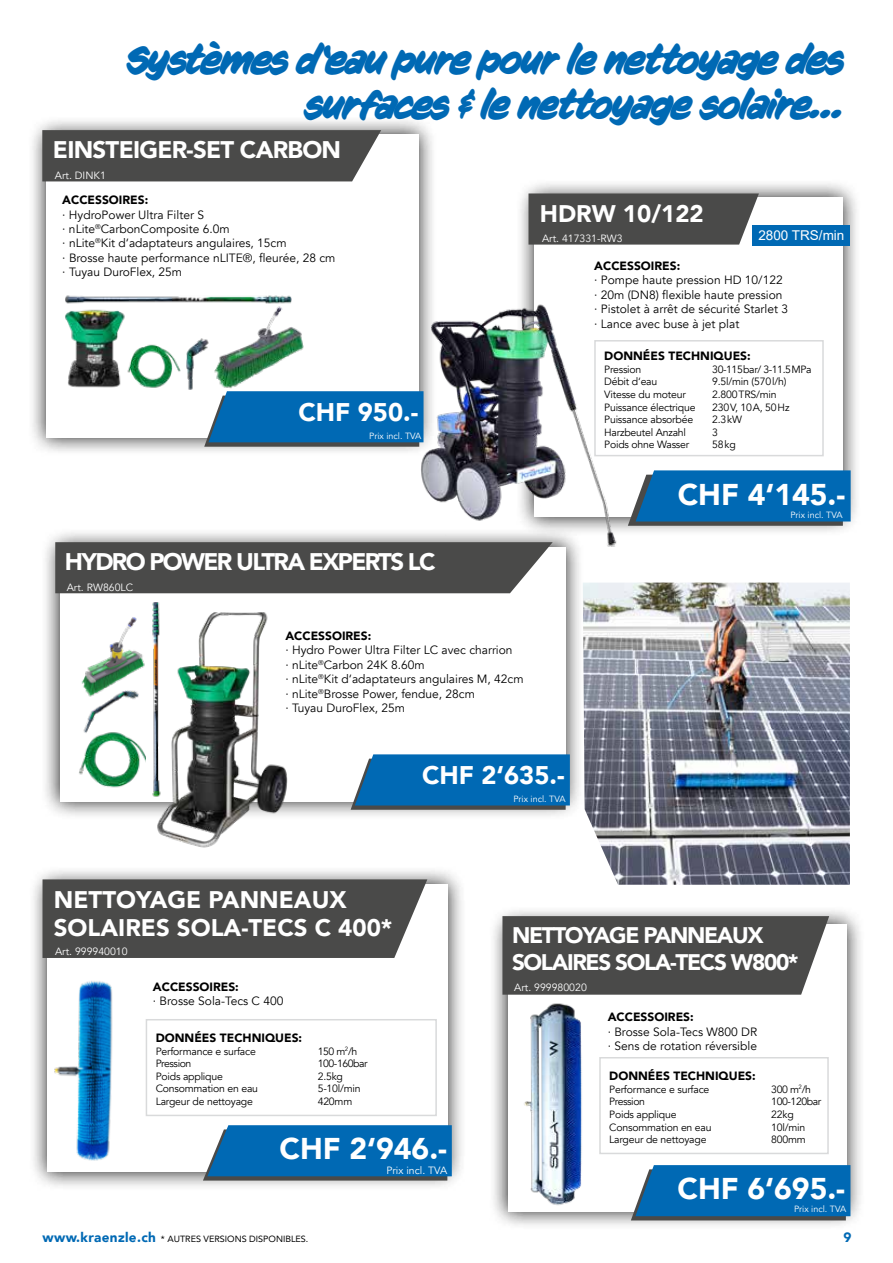
<style>
.page{position:relative;width:893px;height:1263px;background:#fff}
.page>*{position:absolute;margin:0;border:0;box-sizing:border-box;transform-origin:0 0}
.t1{font:italic 700 37.5px/45px "CC Sign Language";letter-spacing:-.06em;color:#0069b4;text-align:right}
.t2{font:900 30px "Avenir";color:#fff}
.t3{font:900 25.5px "Avenir";color:#fff}
.t4{font:900 24px/28.8px "Avenir";color:#fff}
.t5{font:900 24px "Avenir";letter-spacing:-.07em;color:#fff}
.t6{font:900 24px "Avenir";letter-spacing:-.03em;color:#fff}
.t7{font:900 22.5px/27px "Avenir";letter-spacing:-.06em;color:#fff}
.t8{font:900 13.5px "Avenir";letter-spacing:.025em;color:#0069b4}
.t9{font:13.5px "Arial";color:#fff}
.t10{font:12px/14.4px "Avenir";color:#000}
.t11{font:900 12px "Avenir";color:#000}
.t12{font:10.5px "Avenir";letter-spacing:-.02em;color:#000}
.t13{font:10.5px "Avenir";color:#fff}
.t14{font:10.5px "Avenir";letter-spacing:-.04em;color:#000}
.t15{font:9px "Avenir";color:#fff}
.t16{font:9px "Avenir";color:#000}
</style>
<div class="page">
<div style="left:41px;top:528px;width:543px;height:292px;background:#000;opacity:.9"></div>
<div style="left:60px;top:547px;width:506px;height:254px;background:#fff"></div>
<svg style="left:351px;top:754px;width:219px;height:56px;background:#156faf"></svg>
<img style="left:94px;top:617px;width:51px;height:48px">
<img style="left:79px;top:750px;width:67px;height:38px">
<img style="left:152px;top:602px;width:4px;height:195px">
<img style="left:81px;top:665px;width:64px;height:85px">
<img style="left:156px;top:593px;width:132px;height:255px">
<div style="left:55px;top:542px;width:490px;height:51px;background:#4a4a49"></div>
<div style="left:28px;top:116px;width:409px;height:341px;background:#000;opacity:.9"></div>
<div style="left:46px;top:135px;width:372px;height:303px;background:#fff"></div>
<svg style="left:204px;top:391px;width:201px;height:56px;background:#156fae"></svg>
<div style="left:42px;top:130px;width:339px;height:51px;background:#4a4a49"></div>
<img style="left:65px;top:295px;width:239px;height:95px">
<div style="left:489px;top:906px;width:376px;height:324px;background:#000;opacity:.9"></div>
<div style="left:508px;top:925px;width:338px;height:287px;background:#fff"></div>
<div style="left:599px;top:1057px;width:230px;height:97px;border:2px solid #d9dadb"></div>
<svg style="left:631px;top:1165px;width:219px;height:55px;background:#136eaf"></svg>
<img style="left:498px;top:995px;width:95px;height:218px">
<svg style="left:502px;top:916px;width:327px;height:79px;background:#525251"></svg>
<div style="left:516px;top:179px;width:345px;height:357px;background:#000;opacity:.9"></div>
<div style="left:534px;top:198px;width:309px;height:319px;background:#fff"></div>
<div style="left:594px;top:340px;width:230px;height:116px;border:2px solid #d9dadb"></div>
<svg style="left:628px;top:470px;width:223px;height:56px;background:#166ead"></svg>
<img style="left:405px;top:302px;width:223px;height:250px">
<div style="left:752px;top:225px;width:98px;height:20px;background:#0069b4"></div>
<svg style="left:528px;top:193px;width:231px;height:52px;background:#515252"></svg>
<div style="left:29px;top:866px;width:437px;height:325px;background:#000;opacity:.9"></div>
<div style="left:47px;top:885px;width:401px;height:287px;background:#fff"></div>
<div style="left:146px;top:1019px;width:291px;height:97px;border:2px solid #d9dadb"></div>
<svg style="left:203px;top:1125px;width:249px;height:55px;background:#136eaf"></svg>
<img style="left:54px;top:981px;width:59px;height:180px">
<div style="left:43px;top:879px;width:384px;height:79px;background:#4a4a49"></div>
<img style="left:583px;top:583px;width:267px;height:302px">
<h1 class="t1" style="left:125px;top:37px;width:721px">Systèmes d‘eau pure pour le nettoyage des surfaces &amp; le nettoyage solaire...</h1>
<h3 class="t6" style="left:53px;top:129px;width:290px">EINSTEIGER-SET CARBON</h3>
<p class="t13" style="left:55px;top:169px;width:53px">Art. DINK1</p>
<p class="t11" style="left:62px;top:190px;width:87px">ACCESSOIRES:</p>
<p class="t10" style="left:62px;top:207px;width:275px">· HydroPower Ultra Filter S<br>· nLite<sup>®</sup>CarbonComposite 6.0m<br>· nLite<sup>®</sup>Kit d‘adaptateurs angulaires, 15cm<br>· Brosse haute performance nLITE®, fleurée, 28 cm · Tuyau DuroFlex, 25m</p>
<h3 class="t3" style="left:298px;top:390px;width:121px">CHF 950.-</h3>
<p class="t15" style="left:369px;top:430px;width:54px">Prix incl. TVA</p>
<h3 class="t5" style="left:65px;top:541px;width:372px">HYDRO POWER ULTRA EXPERTS LC</h3>
<p class="t13" style="left:67px;top:581px;width:68px">Art. RW860LC</p>
<p class="t11" style="left:285px;top:625px;width:87px">ACCESSOIRES:</p>
<p class="t10" style="left:285px;top:643px;width:240px">· Hydro Power Ultra Filter LC avec charrion<br>· nLite<sup>®</sup>Carbon 24K 8.60m<br>· nLite<sup>®</sup>Kit d‘adaptateurs angulaires M, 42cm · nLite<sup>®</sup>Brosse Power, fendue, 28cm<br>· Tuyau DuroFlex, 25m</p>
<h3 class="t4" style="left:540px;top:198px;width:165px">HDRW 10/122</h3>
<p class="t13" style="left:542px;top:232px;width:82px">Art. 417331-RW3</p>
<p class="t9" style="left:758px;top:226px;width:88px">2800 TRS/min</p>
<p class="t11" style="left:594px;top:255px;width:87px">ACCESSOIRES:</p>
<p class="t10" style="left:594px;top:273px;width:195px">· Pompe haute pression HD 10/122 · 20m (DN8) flexible haute pression · Pistolet à arrêt de sécurité Starlet 3 · Lance avec buse à jet plat</p>
<p class="t11" style="left:604px;top:346px;width:148px">DONNÉES TECHNIQUES:</p>
<p class="t12" style="left:604px;top:363px;width:39px">Pression</p>
<p class="t14" style="left:712px;top:363px;width:101px">30-115bar/ 3-11.5MPa</p>
<p class="t12" style="left:604px;top:375px;width:55px">Débit d‘eau</p>
<p class="t12" style="left:712px;top:375px;width:76px">9.5l/min (570l/h)</p>
<p class="t12" style="left:604px;top:388px;width:83px">Vitesse du moteur</p>
<p class="t12" style="left:712px;top:388px;width:66px">2.800TRS/min</p>
<p class="t12" style="left:604px;top:401px;width:93px">Puissance électrique</p>
<p class="t12" style="left:712px;top:401px;width:79px">230V, 10A, 50Hz</p>
<p class="t12" style="left:604px;top:413px;width:91px">Puissance absorbée</p>
<p class="t12" style="left:712px;top:413px;width:31px">2.3kW</p>
<p class="t12" style="left:604px;top:426px;width:83px">Harzbeutel Anzahl</p>
<p class="t12" style="left:712px;top:426px;width:7px">3</p>
<p class="t12" style="left:604px;top:438px;width:87px">Poids ohne Wasser</p>
<p class="t12" style="left:712px;top:438px;width:25px">58kg</p>
<h2 class="t2" style="left:678px;top:468px;width:169px">CHF 4‘145.-</h2>
<p class="t15" style="left:790px;top:509px;width:54px">Prix incl. TVA</p>
<h3 class="t3" style="left:422px;top:753px;width:144px">CHF 2‘635.-</h3>
<p class="t15" style="left:513px;top:793px;width:54px">Prix incl. TVA</p>
<h3 class="t4" style="left:54px;top:884px;width:340px">NETTOYAGE PANNEAUX<br>SOLAIRES SOLA-TECS C 400*</h3>
<p class="t13" style="left:55px;top:945px;width:74px">Art. 999940010</p>
<p class="t11" style="left:153px;top:976px;width:87px">ACCESSOIRES:</p>
<p class="t10" style="left:153px;top:994px;width:132px">· Brosse Sola-Tecs C 400</p>
<h3 class="t7" style="left:512px;top:921px;width:288px">NETTOYAGE PANNEAUX<br>SOLAIRES SOLA-TECS W800*</h3>
<p class="t13" style="left:514px;top:981px;width:74px">Art. 999980020</p>
<p class="t11" style="left:156px;top:1027px;width:148px">DONNÉES TECHNIQUES:</p>
<p class="t12" style="left:156px;top:1045px;width:102px">Performance e surface</p>
<p class="t12" style="left:318px;top:1045px;width:41px">150 m<sup>2</sup>/h</p>
<p class="t14" style="left:156px;top:1057px;width:37px">Pression</p>
<p class="t14" style="left:318px;top:1057px;width:52px">100-160bar</p>
<p class="t12" style="left:156px;top:1070px;width:69px">Poids applique</p>
<p class="t12" style="left:318px;top:1070px;width:27px">2.5kg</p>
<p class="t12" style="left:156px;top:1082px;width:104px">Consommation en eau</p>
<p class="t12" style="left:318px;top:1082px;width:45px">5-10l/min</p>
<p class="t12" style="left:156px;top:1095px;width:99px">Largeur de nettoyage</p>
<p class="t12" style="left:318px;top:1095px;width:36px">420mm</p>
<h2 class="t2" style="left:279px;top:1123px;width:169px">CHF 2‘946.-</h2>
<p class="t13" style="left:386px;top:1164px;width:62px">Prix incl. TVA</p>
<p class="t11" style="left:608px;top:1007px;width:87px">ACCESSOIRES:</p>
<p class="t10" style="left:608px;top:1024px;width:151px">· Brosse Sola-Tecs W800 DR · Sens de rotation réversible</p>
<p class="t11" style="left:609px;top:1066px;width:148px">DONNÉES TECHNIQUES:</p>
<p class="t12" style="left:609px;top:1083px;width:102px">Performance e surface</p>
<p class="t12" style="left:771px;top:1083px;width:41px">300 m<sup>2</sup>/h</p>
<p class="t14" style="left:609px;top:1095px;width:37px">Pression</p>
<p class="t14" style="left:771px;top:1095px;width:52px">100-120bar</p>
<p class="t12" style="left:609px;top:1108px;width:69px">Poids applique</p>
<p class="t12" style="left:771px;top:1108px;width:24px">22kg</p>
<p class="t12" style="left:609px;top:1120px;width:104px">Consommation en eau</p>
<p class="t12" style="left:771px;top:1120px;width:36px">10l/min</p>
<p class="t12" style="left:609px;top:1133px;width:99px">Largeur de nettoyage</p>
<p class="t12" style="left:771px;top:1133px;width:36px">800mm</p>
<h2 class="t2" style="left:677px;top:1163px;width:169px">CHF 6‘695.-</h2>
<p class="t15" style="left:794px;top:1204px;width:54px">Prix incl. TVA</p>
<p class="t8" style="left:43px;top:1226px;width:115px">www.kraenzle.ch</p>
<p class="t8" style="left:843px;top:1226px;width:9px">9</p>
<p class="t16" style="left:161px;top:1232px;width:149px">* AUTRES VERSIONS DISPONIBLES.</p>
</div>
